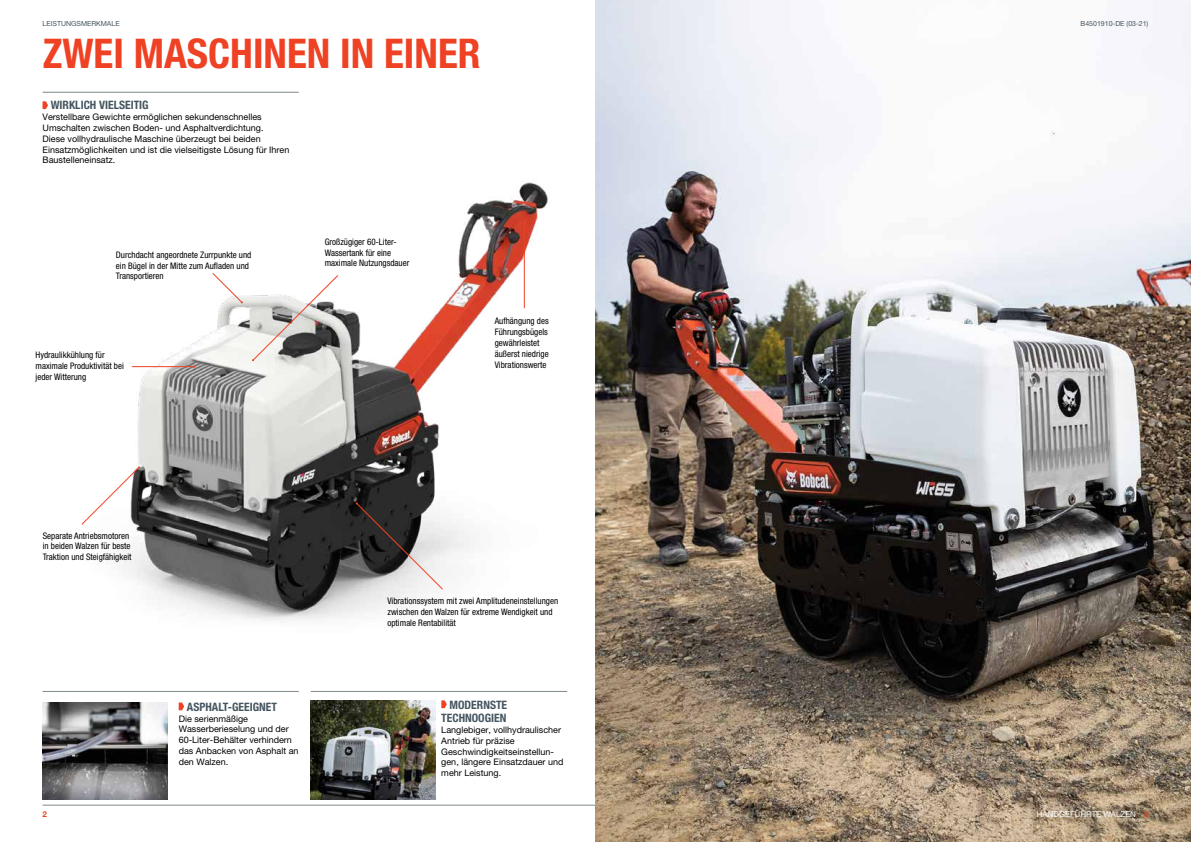
<style>
.page{position:relative;width:1191px;height:842px;background:#fff}
.page>*{position:absolute;margin:0;border:0;box-sizing:border-box;transform-origin:0 0}
.t1{font:700 condensed 41px "Helvetica Neue LT Pro";color:#ef4123}
.t2{font:700 condensed 11.6px/13.6px "Helvetica Neue LT Pro";color:#455560;text-align:right}
.t3{font:condensed 9px/10.8px "Helvetica Neue LT Pro";color:#000}
.t4{font:9px/10.8px "Helvetica Neue LT Pro";color:#000}
.t5{font:8px "Helvetica Neue LT Pro";color:#fff}
.t6{font:700 8px "Helvetica Neue LT Pro";color:#ef4123}
.t7{font:7px "Helvetica Neue LT Pro";color:#455560}
.s1{font-weight:700;color:#ef4123}
</style>
<div class="page">
<hr style="left:43px;top:805px;width:552px;height:1px;background:#7e888c">
<img style="left:43px;top:702px;width:124px;height:97px">
<img style="left:311px;top:700px;width:124px;height:99px">
<img style="left:81px;top:182px;width:467px;height:438px">
<img style="left:595px;top:0;width:596px;height:842px">
<hr style="left:43px;top:92px;width:256px;height:1px;background:#7e888c">
<svg style="left:43px;top:101px;width:5px;height:8px"></svg>
<svg style="left:441px;top:700px;width:6px;height:8px"></svg>
<svg style="left:179px;top:702px;width:5px;height:8px"></svg>
<hr style="left:43px;top:691px;width:256px;height:1px;background:#7e888c">
<hr style="left:311px;top:691px;width:256px;height:1px;background:#7e888c">
<hr style="left:132px;top:366px;width:62px;height:1px;background:#ef4123">
<svg style="left:82px;top:466px;width:58px;height:59px"></svg>
<svg style="left:212px;top:273px;width:31px;height:30px"></svg>
<svg style="left:252px;top:275px;width:86px;height:86px"></svg>
<hr style="left:524px;top:222px;width:1px;height:86px;background:#ef4123">
<svg style="left:355px;top:502px;width:88px;height:88px;background:#7d7a7a"></svg>
<p class="t7" style="left:43px;top:19px;width:79px">LEISTUNGSMERKMALE</p>
<h1 class="t1" style="left:43px;top:29px;width:439px">ZWEI MASCHINEN IN EINER</h1>
<p class="t2" style="left:51px;top:98px;width:99px">WIRKLICH VIELSEITIG</p>
<p class="t4" style="left:43px;top:111px;width:248px">Verstellbare Gewichte ermöglichen sekundenschnelles Umschalten zwischen Boden- und Asphaltverdichtung.<br>Diese vollhydraulische Maschine überzeugt bei beiden Einsatzmöglichkeiten und ist die vielseitigste Lösung für Ihren Baustelleneinsatz.</p>
<p class="t3" style="left:116px;top:249px;width:137px">Durchdacht angeordnete Zurrpunkte und ein Bügel in der Mitte zum Aufladen und<br>Transportieren</p>
<p class="t3" style="left:36px;top:349px;width:90px">Hydraulikkühlung für maximale Produktivität bei jeder Witterung</p>
<p class="t3" style="left:325px;top:236px;width:86px">Großzügiger 60-Liter-<br>Wassertank für eine maximale Nutzungsdauer</p>
<p class="t3" style="left:495px;top:316px;width:55px">Aufhängung des<br>Führungsbügels gewährleistet äußerst niedrige<br>Vibrationswerte</p>
<p class="t3" style="left:43px;top:530px;width:90px">Separate Antriebsmotoren in beiden Walzen für beste<br>Traktion und Steigfähigkeit</p>
<p class="t2" style="left:187px;top:700px;width:91px">ASPHALT-GEEIGNET</p>
<p class="t4" style="left:179px;top:713px;width:121px">Die serienmäßige<br>Wasserberieselung und der<br>60-Liter-Behälter verhindern das Anbacken von Asphalt an den Walzen.</p>
<p class="t3" style="left:387px;top:595px;width:172px">Vibrationssystem mit zwei Amplitudeneinstellungen zwischen den Walzen für extreme Wendigkeit und optimale Rentabilität</p>
<p class="t2" style="left:441px;top:698px;width:67px">MODERNSTE<br>TECHNOOGIEN</p>
<p class="t4" style="left:441px;top:724px;width:124px">Langlebiger, vollhydraulischer<br>Antrieb für präzise<br>Geschwindigkeitseinstellun&shy;gen, längere Einsatzdauer und mehr Leistung.</p>
<p class="t7" style="left:1080px;top:19px;width:69px">B4501910-DE (03-21)</p>
<p class="t6" style="left:43px;top:809px;width:6px">2</p>
<p class="t5" style="left:1036px;top:810px;width:113px">HANDGEFÜHRTE WALZEN <span class="s1">3</span></p>
</div>
